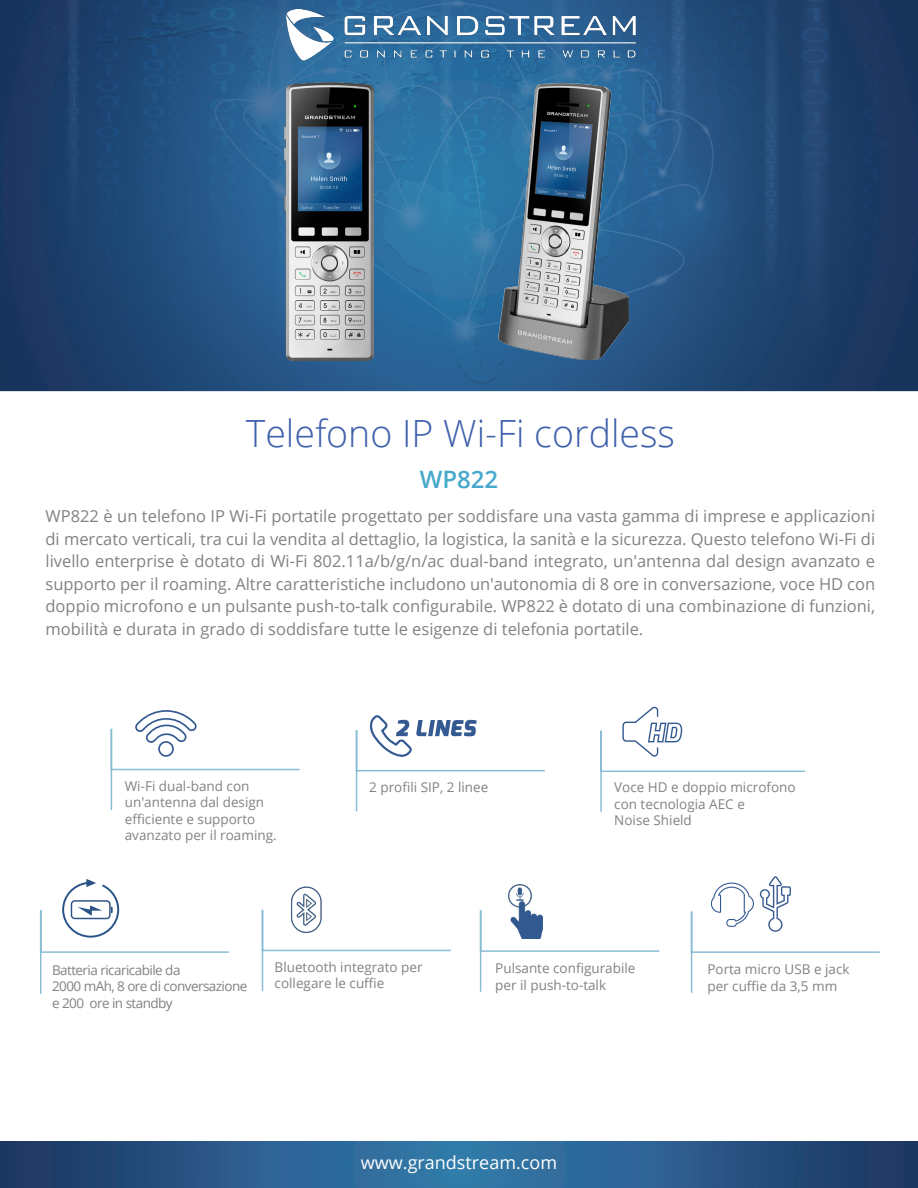
<style>
.page{position:relative;width:918px;height:1188px;background:#fff}
.page>*{position:absolute;margin:0;border:0;box-sizing:border-box;transform-origin:0 0}
.t1{font:300 37.5px "Open Sans";color:#3e60ac}
.t2{font:600 24px "Open Sans";color:#46a8ca}
.t3{font:18px "Open Sans";color:#fff}
.t4{font:16.5px/22.5px "Open Sans";color:#808285;text-align:justify}
.t5{font:13.5px/16.5px "Open Sans";color:#808285}
.t6{font:13.5px/16.5px "Open Sans";letter-spacing:-.04em;color:#808285}
</style>
<div class="page">
<svg style="left:0;top:1142px;width:918px;height:46px;background:#295988"></svg>
<svg style="left:110px;top:710px;width:190px;height:101px"></svg>
<svg style="left:600px;top:706px;width:206px;height:106px"></svg>
<svg style="left:690px;top:876px;width:190px;height:117px"></svg>
<svg style="left:355px;top:715px;width:190px;height:97px"></svg>
<svg style="left:479px;top:910px;width:181px;height:82px"></svg>
<img style="left:509px;top:884px;width:33px;height:54px">
<svg style="left:40px;top:879px;width:189px;height:115px"></svg>
<img style="left:0;top:0;width:917px;height:391px">
<img style="left:278px;top:10px;width:362px;height:53px">
<img style="left:285px;top:82px;width:89px;height:278px">
<img style="left:498px;top:83px;width:131px;height:277px">
<img style="left:291px;top:886px;width:31px;height:22px">
<svg style="left:261px;top:908px;width:190px;height:84px"></svg>
<p class="t1" style="left:246px;top:407px;width:431px">Telefono IP Wi-Fi cordless</p>
<p class="t2" style="left:420px;top:463px;width:80px">WP822</p>
<p class="t4" style="left:46px;top:505px;width:831px">WP822 è un telefono IP Wi-Fi portatile progettato per soddisfare una vasta gamma di imprese e applicazioni di mercato verticali, tra cui la vendita al dettaglio, la logistica, la sanità e la sicurezza. Questo telefono Wi-Fi di livello enterprise è dotato di Wi-Fi 802.11a/b/g/n/ac dual-band integrato, un'antenna dal design avanzato e supporto per il roaming. Altre caratteristiche includono un'autonomia di 8 ore in conversazione, voce HD con doppio microfono e un pulsante push-to-talk configurabile. WP822 è dotato di una combinazione di funzioni, mobilità e durata in grado di soddisfare tutte le esigenze di telefonia portatile.</p>
<p class="t5" style="left:125px;top:777px;width:153px">Wi-Fi dual-band con un'antenna dal design efficiente e supporto avanzato per il roaming.</p>
<p class="t5" style="left:614px;top:779px;width:183px">Voce HD e doppio microfono con tecnologia AEC e<br>Noise Shield</p>
<p class="t5" style="left:369px;top:778px;width:121px">2 profili SIP, 2 linee</p>
<p class="t6" style="left:52px;top:961px;width:197px">Batteria ricaricabile da<br>2000 mAh, 8 ore di conversazione e 200 ore in standby</p>
<p class="t5" style="left:275px;top:958px;width:149px">Bluetooth integrato per collegare le cuffie</p>
<p class="t5" style="left:495px;top:960px;width:142px">Pulsante configurabile per il push-to-talk</p>
<p class="t3" style="left:361px;top:1151px;width:198px">www.grandstream.com</p>
<p class="t5" style="left:707px;top:961px;width:144px">Porta micro USB e jack per cuffie da 3,5 mm</p>
</div>
